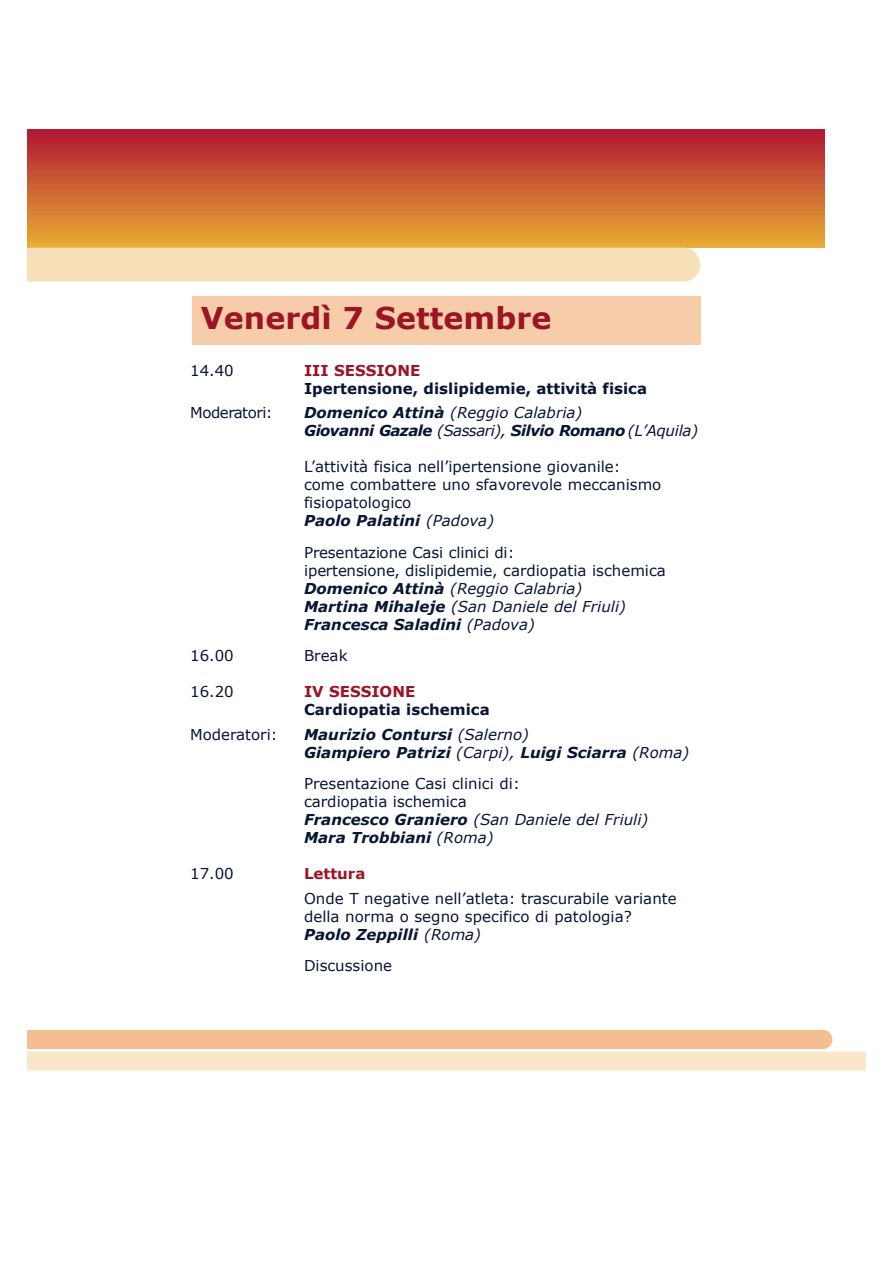
<style>
.page{position:relative;width:893px;height:1263px;background:#fff}
.page>*{position:absolute;margin:0;border:0;box-sizing:border-box;transform-origin:0 0}
.t1{font:700 30px "Verdana";color:#9c1525}
.t2{font:15px/18px "Verdana";color:#081533}
.t3{font:italic 700 15px/18px "Verdana";letter-spacing:-.035em;color:#081533}
.t4{font:italic 700 15px/18px "Verdana";color:#081533}
.t5{font:700 15px "Verdana";color:#081533}
.t6{font:700 15px "Verdana";color:#9c1525}
.s1{font-weight:400}
.s2{font-weight:700;font-style:italic}
.s3{font-style:italic}
</style>
<div class="page">
<img style="left:27px;top:130px;width:797px;height:118px">
<div style="left:27px;top:248px;width:673px;height:34px;background:#f7e0b7"></div>
<svg style="left:27px;top:1030px;width:838px;height:41px;background:#f7d6b5"></svg>
<div style="left:192px;top:297px;width:509px;height:48px;background:#f7cca9"></div>
<h1 class="t1" style="left:201px;top:299px;width:352px">Venerdì 7 Settembre</h1>
<p class="t2" style="left:190px;top:361px;width:45px">14.40</p>
<p class="t6" style="left:304px;top:361px;width:118px">III SESSIONE</p>
<p class="t5" style="left:304px;top:379px;width:344px">Ipertensione, dislipidemie, attività fisica</p>
<p class="t2" style="left:190px;top:403px;width:84px">M o d e ra to ri:</p>
<p class="t3" style="left:304px;top:403px;width:395px">Domenico Attinà <span class="s1">(Reggio Calabria)<br></span>Giovanni Gazale <span class="s1">(Sassari),</span> Silvio Romano <span class="s1">(L ’A q u ila )</span></p>
<p class="t2" style="left:304px;top:457px;width:359px">L’attività fisica nell’ipertensione giovanile: come combattere uno sfavorevole meccanismo fisiopatologico<br><span class="s2">Paolo Palatini</span> <span class="s3">(Padova)</span></p>
<p class="t2" style="left:304px;top:543px;width:363px">Presentazione Casi clinici di:<br>ipertensione, dislipidemie, cardiopatia ischemica <span class="s2">Domenico Attinà</span> <span class="s3">(Reggio Calabria)<br></span><span class="s2">Martina Mihaleje</span> <span class="s3">(San Daniele del Friuli)<br></span><span class="s2">Francesca Saladini</span> <span class="s3">(Padova)</span></p>
<p class="t2" style="left:190px;top:646px;width:45px">16.00</p>
<p class="t2" style="left:304px;top:646px;width:45px">Break</p>
<p class="t2" style="left:190px;top:682px;width:45px">16.20</p>
<p class="t6" style="left:304px;top:682px;width:113px">IV SESSIONE</p>
<p class="t5" style="left:304px;top:700px;width:187px">Cardiopatia ischemica</p>
<p class="t2" style="left:190px;top:725px;width:89px">Moderatori:</p>
<p class="t4" style="left:304px;top:725px;width:387px">Maurizio Contursi <span class="s1">(Salerno)<br></span>Giampiero Patrizi <span class="s1">(Carpi),</span> Luigi Sciarra <span class="s1">(Roma)</span></p>
<p class="t2" style="left:304px;top:775px;width:346px">Presentazione Casi clinici di:<br>cardiopatia ischemica<br><span class="s2">Francesco Graniero</span> <span class="s3">(San Daniele del Friuli)<br></span><span class="s2">Mara Trobbiani</span> <span class="s3">(Roma)</span></p>
<p class="t2" style="left:190px;top:865px;width:45px">17.00</p>
<p class="t6" style="left:304px;top:864px;width:63px">Lettura</p>
<p class="t2" style="left:304px;top:889px;width:374px">Onde T negative nell’atleta: trascurabile variante della norma o segno specifico di patologia?<br><span class="s2">Paolo Zeppilli</span> <span class="s3">(Roma)</span></p>
<p class="t2" style="left:304px;top:956px;width:90px">Discussione</p>
</div>
